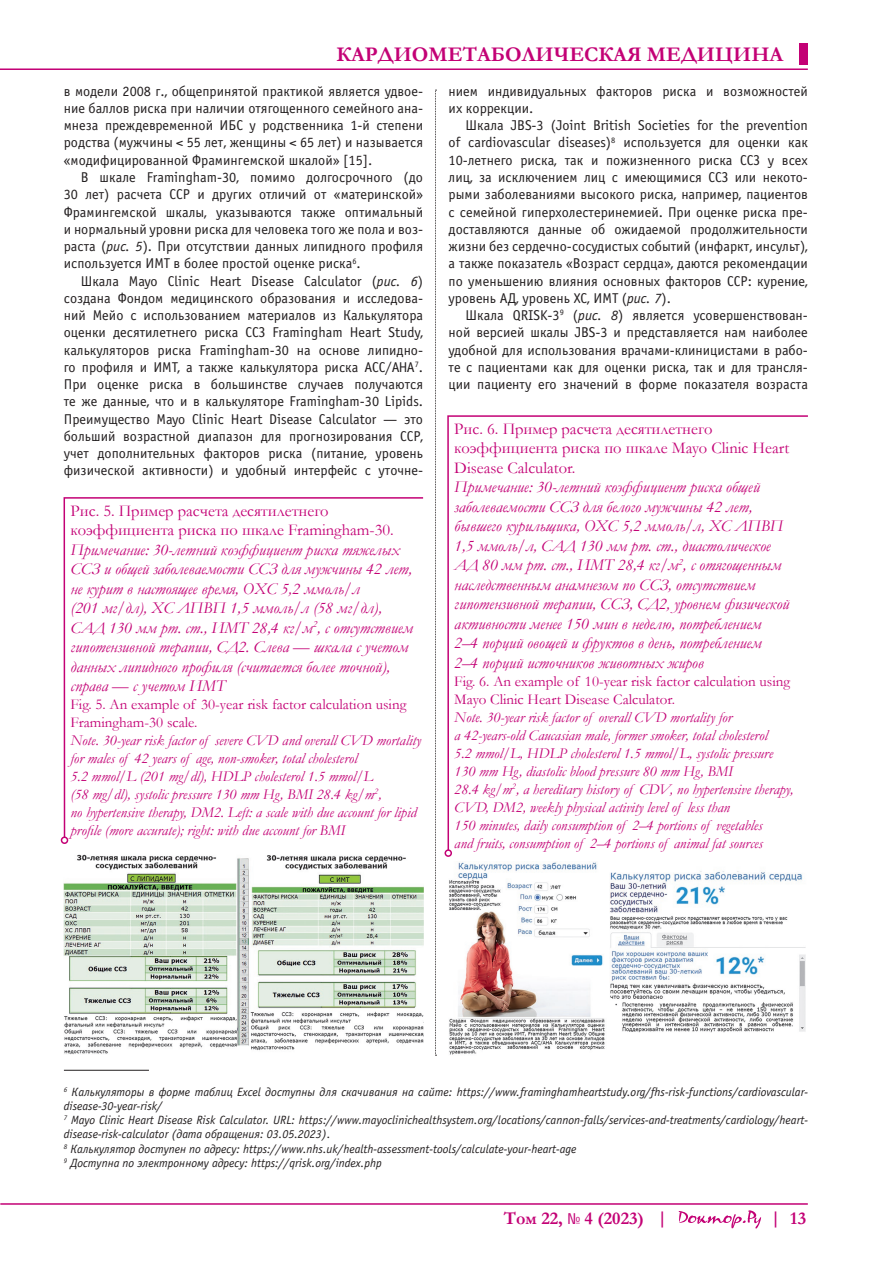
<style>
.page{position:relative;width:893px;height:1263px;background:#fff}
.page>*{position:absolute;margin:0;border:0;box-sizing:border-box;transform-origin:0 0}
.t1{font:700 21px "Garamond";color:#c30175}
.t2{font:700 18px "Garamond";color:#c30175}
.t3{font:italic 16.5px/19.5px "Garamond";color:#c30175}
.t4{font:16.5px/19.5px "Garamond";color:#c30175}
.t5{font:italic 15px/18px "Garamond";color:#c30175}
.t6{font:15px/18px "Garamond";color:#c30175}
.lit_2{font:14.25px/17.2px "Officina Sans C";color:#231f20;text-align:justify}
.Osnova_text{font:italic 12px/14.2px "Officina Sans C";color:#231f20}
.s1{font-style:italic}
.s2{font-family:"Helios Cond";font-weight:400;font-size:15px}
</style>
<div class="page">
<hr style="left:0;top:68px;width:808px;height:2px;background:#c30175">
<div style="left:799px;top:44px;width:9px;height:21px;background:#c30175"></div>
<hr style="left:0;top:1203px;width:808px;height:2px;background:#c30175">
<svg style="left:679px;top:1210px;width:82px;height:18px"></svg>
<svg style="left:63px;top:497px;width:361px;height:341px"></svg>
<div style="left:61px;top:836px;width:7px;height:8px;border:2px solid #c30175;border-radius:50%"></div>
<img style="left:64px;top:854px;width:359px;height:201px">
<hr style="left:64px;top:1070px;width:85px;height:1px;background:#231f20">
<svg style="left:447px;top:415px;width:361px;height:436px"></svg>
<div style="left:444px;top:849px;width:8px;height:8px;border:2px solid #c30175;border-radius:50%"></div>
<img style="left:449px;top:862px;width:357px;height:193px">
<svg style="left:435px;top:90px;width:1px;height:966px"></svg>
<h1 class="t1" style="left:336px;top:40px;width:448px">КАРДИОМЕТАБОЛИЧЕСКАЯ МЕДИЦИНА</h1>
<p class="lit_2" style="left:64px;top:83px;width:361px">в модели 2008 г., общепринятой практикой является удвое&shy;ние баллов риска при наличии отягощенного семейного ана&shy;мнеза преждевременной ИБС у родственника 1-й степени родства (мужчины &lt; 55 лет, женщины &lt; 65 лет) и называется «модифицированной Фрамингемской шкалой» [15].</p>
<p class="lit_2" style="left:64px;top:169px;width:361px;text-indent:17px">В шкале Framingham-30, помимо долгосрочного (до 30 лет) расчета ССР и других отличий от «материнской» Фрамингемской шкалы, указываются также оптимальный и нормальный уровни риска для человека того же пола и воз&shy;раста (<span class="s1">рис. 5</span>). При отсутствии данных липидного профиля используется ИМТ в более простой оценке риска<sup>6</sup>.</p>
<p class="lit_2" style="left:64px;top:272px;width:361px;text-indent:17px">Шкала Mayo Clinic Heart Disease Calculator (<span class="s1">рис. 6</span>) создана Фондом медицинского образования и исследова&shy;ний Мейо с использованием материалов из Калькулятора оценки десятилетнего риска ССЗ Framingham Heart Study, калькуляторов риска Framingham-30 на основе липидно&shy;го профиля и ИМТ, а также калькулятора риска ACC/AHA<sup>7</sup>.<br>При оценке риска в большинстве случаев получаются те же данные, что и в калькуляторе Framingham-30 Lipids.<br>Преимущество Mayo Clinic Heart Disease Calculator — это больший возрастной диапазон для прогнозирования ССР, учет дополнительных факторов риска (питание, уровень физической активности) и удобный интерфейс с уточне-</p>
<p class="t4" style="left:71px;top:500px;width:325px">Рис. 5. Пример расчета десятилетнего коэффициента риска по шкале Framingham-30.</p>
<p class="t3" style="left:71px;top:539px;width:344px">Примечание: 30-летний коэффициент риска тяжелых ССЗ и общей заболеваемости ССЗ для мужчины 42 лет, не курит в настоящее время, ОХС 5,2 ммоль/л<br>(201 мг/дл), ХС ЛПВП 1,5 ммоль/л (58 мг/дл), САД 130 мм рт. ст., ИМТ 28,4 кг/м<sup>2</sup>, с отсутствием гипотензивной терапии, СД2. Слева — шкала с учетом данных липидного профиля (считается более точной), справа — с учетом ИМТ</p>
<p class="t6" style="left:71px;top:695px;width:337px">Fig. 5. An example of 30-year risk factor calculation using<br>Framingham-30 scale.</p>
<p class="t5" style="left:71px;top:731px;width:352px">Note. 30-year risk factor of severe CVD and overall CVD mortality for males of 42 years of age, non-smoker, total cholesterol<br>5.2 mmol/L (201 mg/dl), HDLP cholesterol 1.5 mmol/L<br>(58 mg/dl), systolic pressure 130 mm Hg, BMI 28.4 kg/m<sup>2</sup>,<br>no hypertensive therapy, DM2. Left: a scale with due account for lipid profile (more accurate); right: with due account for BMI</p>
<p class="lit_2" style="left:449px;top:83px;width:361px">нием индивидуальных факторов риска и возможностей их коррекции.</p>
<p class="lit_2" style="left:449px;top:117px;width:361px;text-indent:17px">Шкала JBS-3 (Joint British Societies for the prevention of cardiovascular diseases)<sup>8</sup> используется для оценки как 10-летнего риска, так и пожизненного риска ССЗ у всех лиц, за исключением лиц с имеющимися ССЗ или некото&shy;рыми заболеваниями высокого риска, например, пациентов с семейной гиперхолестеринемией. При оценке риска пре&shy;доставляются данные об ожидаемой продолжительности жизни без сердечно-сосудистых событий (инфаркт, инсульт), а также показатель «Возраст сердца», даются рекомендации по уменьшению влияния основных факторов ССР: курение, уровень АД, уровень ХС, ИМТ (<span class="s1">рис. 7</span>).</p>
<p class="lit_2" style="left:449px;top:307px;width:361px;text-indent:17px">Шкала QRISK-3<sup>9</sup> (<span class="s1">рис. 8</span>) является усовершенствован&shy;ной версией шкалы JBS-3 и представляется нам наиболее удобной для использования врачами-клиницистами в рабо&shy;те с пациентами как для оценки риска, так и для трансля&shy;ции пациенту его значений в форме показателя возраста</p>
<p class="t4" style="left:454px;top:418px;width:337px">Рис. 6. Пример расчета десятилетнего коэффициента риска по шкале Mayo Clinic Heart<br>Disease Calculator.</p>
<p class="t3" style="left:454px;top:477px;width:336px">Примечание: 30-летний коэффициент риска общей заболеваемости ССЗ для белого мужчины 42 лет, бывшего курильщика, ОХС 5,2 ммоль/л, ХС ЛПВП 1,5 ммоль/л, САД 130 мм рт. ст., диастолическое АД 80 мм рт. ст., ИМТ 28,4 кг/м<sup>2</sup>, с отягощенным наследственным анамнезом по ССЗ, отсутствием гипотензивной терапии, ССЗ, СД2, уровнем физической активности менее 150 мин в неделю, потреблением 2–4 порций овощей и фруктов в день, потреблением 2–4 порций источников животных жиров</p>
<p class="t6" style="left:454px;top:672px;width:337px">Fig. 6. An example of 10-year risk factor calculation using<br>Mayo Clinic Heart Disease Calculator.</p>
<p class="t5" style="left:454px;top:708px;width:340px">Note. 30-year risk factor of overall CVD mortality for<br>a 42-years-old Caucasian male, former smoker, total cholesterol<br>5.2 mmol/L, HDLP cholesterol 1.5 mmol/L, systolic pressure 130 mm Hg, diastolic blood pressure 80 mm Hg, BMI<br>28.4 kg/m<sup>2</sup>, a hereditary history of CDV, no hypertensive therapy, CVD, DM2, weekly physical activity level of less than<br>150 minutes, daily consumption of 2–4 portions of vegetables<br>and fruits, consumption of 2–4 portions of animal fat sources</p>
<p class="Osnova_text" style="left:64px;top:1085px;width:746px"><sup>6</sup> Калькуляторы в форме таблиц Excel доступны для скачивания на сайте: https://www.framinghamheartstudy.org/fhs-risk-functions/cardiovascular&shy;disease-30-year-risk/</p>
<p class="Osnova_text" style="left:64px;top:1113px;width:746px"><sup>7</sup> Mayo Clinic Heart Disease Risk Calculator. URL: https://www.mayoclinichealthsystem.org/locations/cannon-falls/services-and-treatments/cardiology/heart&shy;disease-risk-calculator (дата обращения: 03.05.2023).</p>
<p class="Osnova_text" style="left:64px;top:1142px;width:514px"><sup>8</sup> Калькулятор доступен по адресу: https://www.nhs.uk/health-assessment-tools/calculate-your-heart-age</p>
<p class="Osnova_text" style="left:64px;top:1156px;width:320px"><sup>9</sup> Доступна по электронному адресу: https://qrisk.org/index.php</p>
<p class="t2" style="left:504px;top:1206px;width:165px">Том 22, <span class="s2">№</span> 4 (2023) |</p>
<p class="t2" style="left:771px;top:1205px;width:11px">|</p>
<p class="t2" style="left:790px;top:1206px;width:18px">13</p>
</div>
